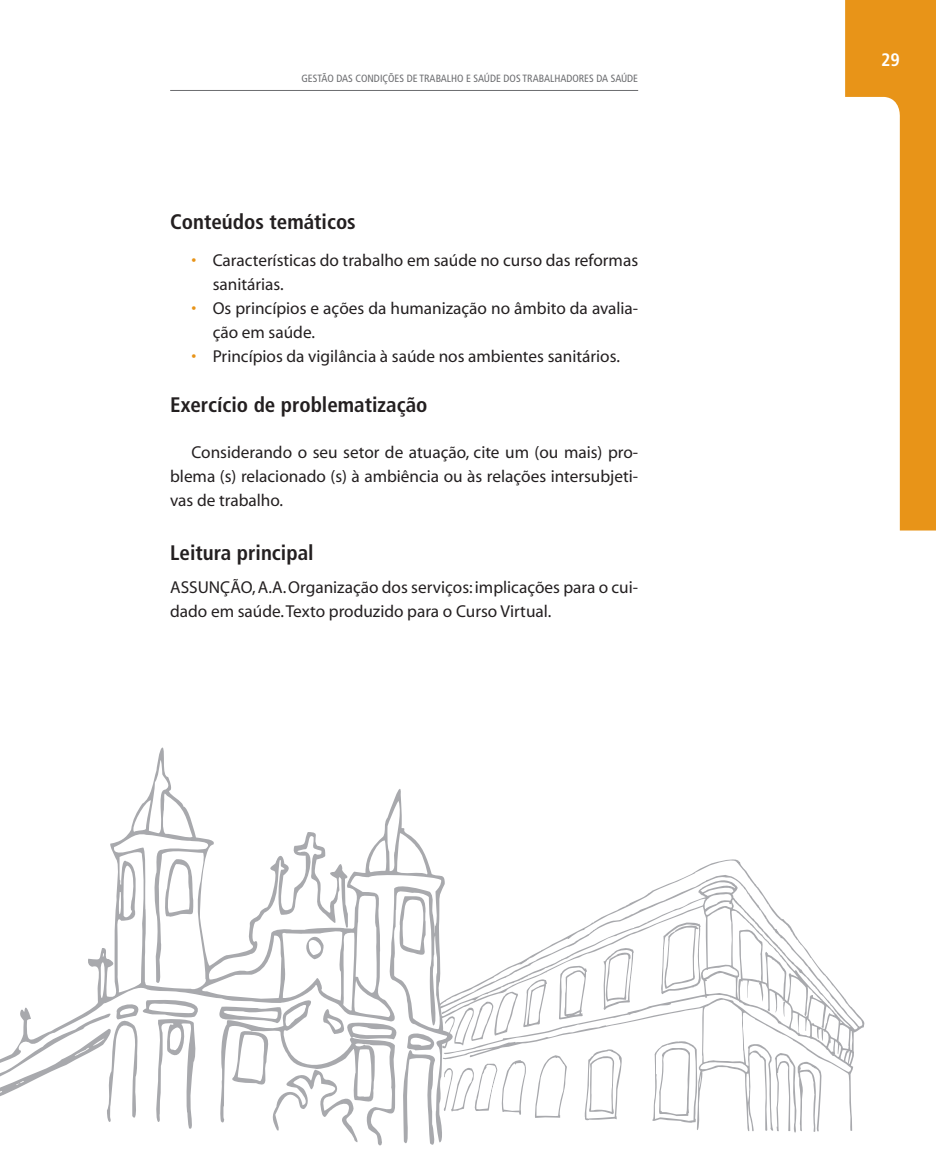
<style>
.page{position:relative;width:936px;height:1149px;background:#fff}
.page>*{position:absolute;margin:0;border:0;box-sizing:border-box;transform-origin:0 0}
.t1{font:700 condensed 21px "Frutiger LT Std";color:#231f20}
.t2{font:700 condensed 18px "Frutiger LT Std";color:#fff}
.t3{font:17.25px/24px "Myriad";color:#231f20}
.t4{font:condensed 10.5px "Frutiger LT Std";color:#6c6d70}
.s1{color:#e89418}
</style>
<div class="page">
<svg style="left:845px;top:0;width:90px;height:530px"></svg>
<hr style="left:170px;top:90px;width:468px;height:1px;background:#6c6d70">
<svg style="left:110px;top:747px;width:316px;height:109px"></svg>
<svg style="left:633px;top:859px;width:231px;height:271px"></svg>
<svg style="left:652px;top:1040px;width:45px;height:82px"></svg>
<svg style="left:774px;top:1052px;width:47px;height:80px"></svg>
<svg style="left:0;top:856px;width:633px;height:290px"></svg>
<svg style="left:660px;top:922px;width:40px;height:71px"></svg>
<p class="t4" style="left:301px;top:72px;width:338px">GESTÃO DAS CONDIÇÕES DE TRABALHO E SAÚDE DOS TRABALHADORES DA SAÚDE</p>
<p class="t1" style="left:170px;top:209px;width:187px">Conteúdos temáticos</p>
<p class="t3" style="left:213px;top:249px;width:427px;text-indent:-21px"><span class="s1">•</span> Características do trabalho em saúde no curso das reformas sanitárias.</p>
<p class="t3" style="left:213px;top:297px;width:427px;text-indent:-21px"><span class="s1">•</span> Os princípios e ações da humanização no âmbito da avalia&shy;ção em saúde.</p>
<p class="t3" style="left:191px;top:345px;width:430px"><span class="s1">•</span> Princípios da vigilância à saúde nos ambientes sanitários.</p>
<p class="t1" style="left:170px;top:391px;width:259px">Exercício de problematização</p>
<p class="t3" style="left:170px;top:441px;width:469px;text-align:justify;text-indent:21px">Considerando o seu setor de atuação, cite um (ou mais) pro&shy;blema (s) relacionado (s) à ambiência ou às relações intersubjeti&shy;vas de trabalho.</p>
<p class="t1" style="left:170px;top:540px;width:145px">Leitura principal</p>
<p class="t3" style="left:170px;top:575px;width:469px">ASSUNÇÃO,A.A.Organização dos serviços: implicações para o cui&shy;dado em saúde.Texto produzido para o Curso Virtual.</p>
<p class="t2" style="left:881px;top:49px;width:20px">29</p>
</div>
